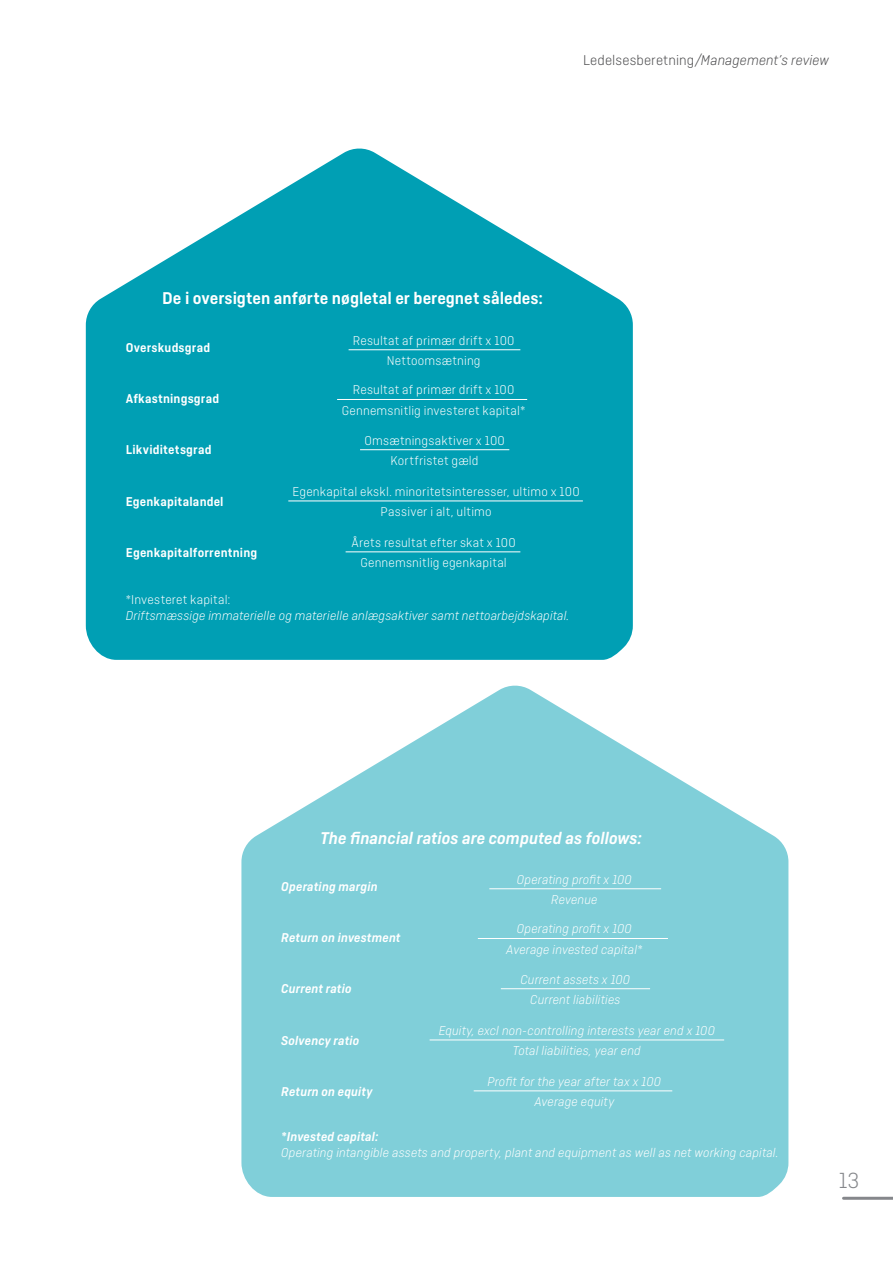
<style>
.page{position:relative;width:893px;height:1263px;background:#fff}
.page>*{position:absolute;margin:0;border:0;box-sizing:border-box;transform-origin:0 0}
.t1{font:300 23.1px "Ciutadella";color:#85878b}
.t2{font:600 18px "Ciutadella";color:#fff}
.t3{font:italic 600 18px "Ciutadella";color:#fff}
.t4{font:italic 300 15px "Ciutadella";letter-spacing:.005em;color:#4b4b4d}
.t5{font:italic 300 13.5px/20.4px "Ciutadella";letter-spacing:.01em;color:#fff;text-align:center}
.t6{font:300 13.5px/20.4px "Ciutadella";letter-spacing:.015em;color:#fff;text-align:center}
.t7{font:italic 600 13.5px "Ciutadella";letter-spacing:.01em;color:#fff}
.t8{font:600 13.5px "Ciutadella";letter-spacing:.015em;color:#fff}
.s1{font-style:normal}
</style>
<div class="page">
<hr style="left:843px;top:1197px;width:50px;height:3px;background:#85878b">
<svg style="left:241px;top:686px;width:547px;height:510px;fill:#80cfd9"></svg>
<hr style="left:489px;top:888px;width:172px;height:1px;background:#fff">
<hr style="left:501px;top:988px;width:149px;height:1px;background:#fff">
<hr style="left:430px;top:1039px;width:294px;height:1px;background:#fff">
<hr style="left:474px;top:1090px;width:198px;height:1px;background:#fff">
<hr style="left:478px;top:938px;width:190px;height:1px;background:#fff">
<svg style="left:86px;top:149px;width:547px;height:510px;fill:#009fb4"></svg>
<hr style="left:349px;top:349px;width:171px;height:1px;background:#fff">
<hr style="left:360px;top:449px;width:149px;height:1px;background:#fff">
<hr style="left:288px;top:501px;width:295px;height:1px;background:#fff">
<hr style="left:346px;top:551px;width:174px;height:1px;background:#fff">
<hr style="left:337px;top:399px;width:190px;height:1px;background:#fff">
<p class="t4" style="left:583px;top:52px;width:248px"><span class="s1">Ledelsesberetning</span>/Management’s review</p>
<h2 class="t2" style="left:162px;top:288px;width:382px">De i oversigten anførte nøgletal er beregnet således:</h2>
<p class="t8" style="left:126px;top:340px;width:86px">Overskudsgrad</p>
<p class="t6" style="left:353px;top:330px;width:163px">Resultat af primær drift x 100<br>Nettoomsætning</p>
<p class="t6" style="left:342px;top:380px;width:185px">Resultat af primær drift x 100<br>Gennemsnitlig investeret kapital*</p>
<p class="t8" style="left:126px;top:391px;width:95px">Afkastningsgrad</p>
<p class="t8" style="left:126px;top:442px;width:87px">Likviditetsgrad</p>
<p class="t8" style="left:126px;top:493px;width:99px">Egenkapitalandel</p>
<p class="t8" style="left:126px;top:545px;width:133px">Egenkapitalforrentning</p>
<p class="t6" style="left:126px;top:589px;width:106px">*Investeret kapital:</p>
<p class="t5" style="left:126px;top:606px;width:445px">Driftsmæssige immaterielle og materielle anlægsaktiver samt nettoarbejdskapital.</p>
<p class="t6" style="left:364px;top:430px;width:142px">Omsætningsaktiver x 100<br>Kortfristet gæld</p>
<p class="t6" style="left:292px;top:481px;width:289px">Egenkapital ekskl. minoritetsinteresser, ultimo x 100<br>Passiver i alt, ultimo</p>
<p class="t6" style="left:352px;top:532px;width:166px">Årets resultat efter skat x 100<br>Gennemsnitlig egenkapital</p>
<h2 class="t3" style="left:320px;top:827px;width:323px">The financial ratios are computed as follows:</h2>
<p class="t7" style="left:281px;top:879px;width:98px">Operating margin</p>
<p class="t5" style="left:517px;top:869px;width:117px">Operating profit x 100<br>Revenue</p>
<p class="t7" style="left:281px;top:930px;width:121px">Return on investment</p>
<p class="t5" style="left:506px;top:919px;width:138px">Operating profit x 100<br>Average invested capital*</p>
<p class="t5" style="left:520px;top:969px;width:111px">Current assets x 100<br>Current liabilities</p>
<p class="t5" style="left:439px;top:1020px;width:278px">Equity, excl non-controlling interests year end x 100<br>Total liabilities, year end</p>
<p class="t5" style="left:488px;top:1071px;width:175px">Profit for the year after tax x 100<br>Average equity</p>
<p class="t7" style="left:281px;top:981px;width:72px">Current ratio</p>
<p class="t7" style="left:281px;top:1032px;width:80px">Solvency ratio</p>
<p class="t7" style="left:281px;top:1084px;width:93px">Return on equity</p>
<p class="t7" style="left:281px;top:1129px;width:99px">*Invested capital:</p>
<p class="t5" style="left:281px;top:1143px;width:499px">Operating intangible assets and property, plant and equipment as well as net working capital.</p>
<h1 class="t1" style="left:839px;top:1168px;width:22px">13</h1>
</div>
